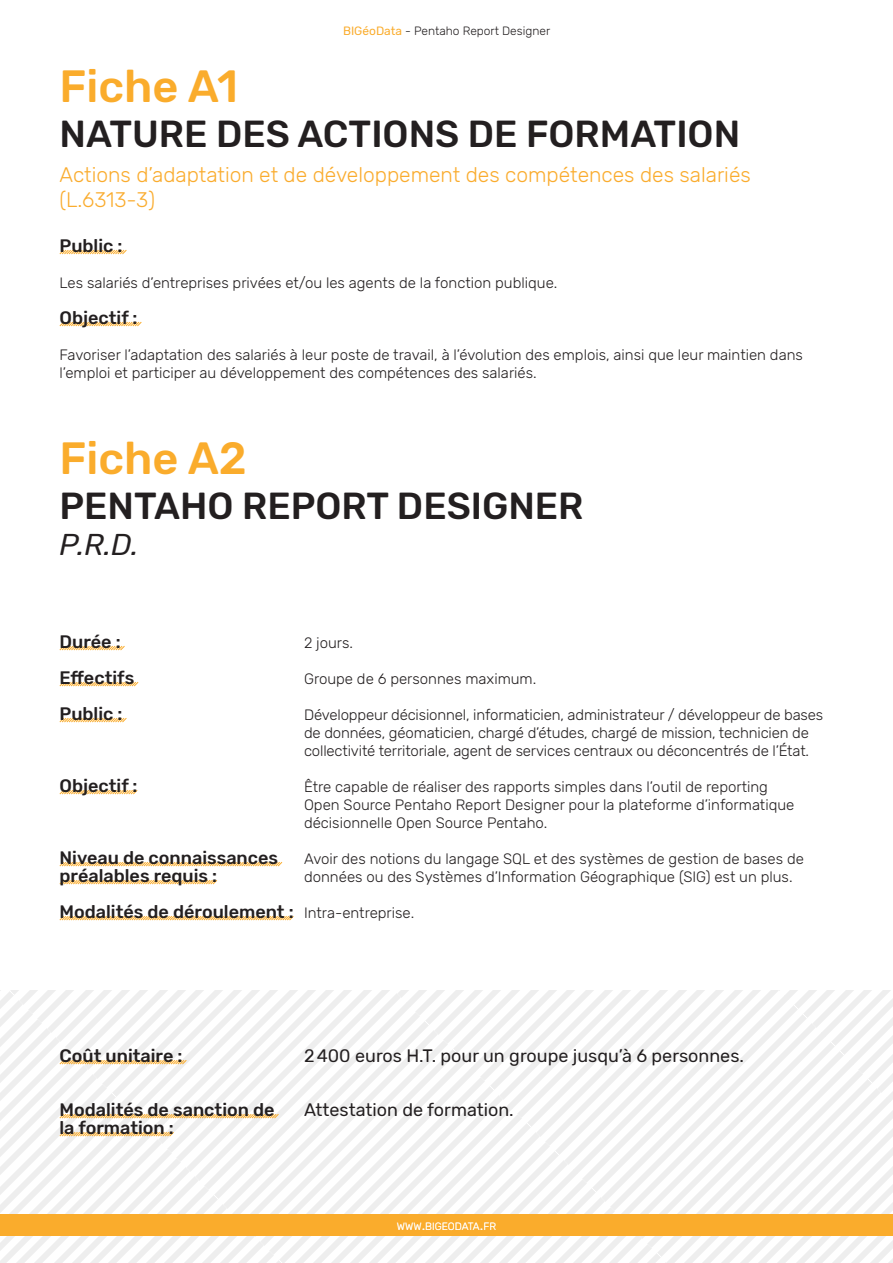
<style>
.page{position:relative;width:893px;height:1263px;background:#fff}
.page>*{position:absolute;margin:0;border:0;box-sizing:border-box;transform-origin:0 0}
.Fiche{font:500 45px "Rubik";color:#faac2c}
.Grand_Titre{font:500 37.5px "Rubik";color:#231f20}
.Grand_Titre-2{font:italic 30px "Rubik";color:#231f20}
.Actions{font:300 21px/25.2px "Rubik";color:#faac2e}
.Titre_surligné{font:500 18px/18px "Rubik";color:#231f20}
.t1{font:18px "Rubik";color:#231f20}
.Texte{font:300 15px/18px "Rubik";color:#231f20}
.t2{font:300 12px "Rubik";color:#231f20}
.Texte-2{font:300 10.5px "Rubik";color:#fff}
.s1{font-weight:400;color:#faac2c}
.s2{font-size:15px}
</style>
<div class="page">
<div style="left:0;top:990px;width:893px;height:273px;background:linear-gradient(to right,#f7f7f6,#f7f7f6)"></div>
<div style="left:0;top:1215px;width:893px;height:21px;background:#faac2c"></div>
<svg style="left:59px;top:249px;width:68px;height:6px"></svg>
<svg style="left:59px;top:321px;width:83px;height:6px"></svg>
<svg style="left:59px;top:646px;width:66px;height:5px"></svg>
<svg style="left:59px;top:682px;width:80px;height:5px"></svg>
<svg style="left:59px;top:718px;width:68px;height:5px"></svg>
<svg style="left:59px;top:790px;width:79px;height:5px"></svg>
<svg style="left:59px;top:862px;width:224px;height:5px"></svg>
<svg style="left:59px;top:880px;width:159px;height:5px"></svg>
<svg style="left:59px;top:916px;width:235px;height:5px"></svg>
<svg style="left:59px;top:1059px;width:128px;height:6px"></svg>
<svg style="left:59px;top:1113px;width:221px;height:6px"></svg>
<svg style="left:59px;top:1131px;width:116px;height:6px"></svg>
<p class="t2" style="left:343px;top:25px;width:209px"><span class="s1">BIGéoData</span> - Pentaho Report Designer</p>
<p class="Fiche" style="left:60px;top:60px;width:180px">Fiche A1</p>
<p class="Grand_Titre" style="left:60px;top:112px;width:682px">NATURE DES ACTIONS DE FORMATION</p>
<p class="Actions" style="left:60px;top:162px;width:693px">Actions d’adaptation et de développement des compétences des salariés (L.6313-3)</p>
<p class="Titre_surligné" style="left:60px;top:237px;width:65px">Public :</p>
<p class="Texte" style="left:60px;top:274px;width:499px">Les salariés d’entreprises privées et/ou les agents de la fonction publique.</p>
<p class="Titre_surligné" style="left:60px;top:309px;width:79px">Objectif :</p>
<p class="Texte" style="left:60px;top:346px;width:745px">Favoriser l’adaptation des salariés à leur poste de travail, à l’évolution des emplois, ainsi que leur maintien dans l’emploi et participer au développement des compétences des salariés.</p>
<p class="Fiche" style="left:60px;top:433px;width:189px">Fiche A2</p>
<p class="Grand_Titre" style="left:60px;top:485px;width:525px">PENTAHO REPORT DESIGNER</p>
<p class="Grand_Titre-2" style="left:60px;top:528px;width:81px">P.R.D.</p>
<p class="Titre_surligné" style="left:60px;top:633px;width:63px">Durée :</p>
<p class="Titre_surligné" style="left:60px;top:669px;width:76px">Effectifs</p>
<p class="Titre_surligné" style="left:60px;top:705px;width:65px">Public :</p>
<p class="Titre_surligné" style="left:60px;top:777px;width:79px">Objectif :</p>
<p class="Titre_surligné" style="left:60px;top:849px;width:220px">Niveau de connaissances préalables requis :</p>
<p class="Titre_surligné" style="left:60px;top:903px;width:236px">Modalités de déroulement :</p>
<p class="Texte" style="left:304px;top:634px;width:51px">2 jours.</p>
<p class="Texte" style="left:304px;top:670px;width:234px">Groupe de 6 personnes maximum.</p>
<p class="Texte" style="left:304px;top:706px;width:521px">Développeur décisionnel, informaticien, administrateur / développeur de bases de données, géomaticien, chargé d’études, chargé de mission, technicien de collectivité territoriale, agent de services centraux ou déconcentrés de l’État.</p>
<p class="Texte" style="left:304px;top:778px;width:492px">Être capable de réaliser des rapports simples dans l’outil de reporting<br>Open Source Pentaho Report Designer pour la plateforme d’informatique décisionnelle Open Source Pentaho.</p>
<p class="Texte" style="left:304px;top:850px;width:501px">Avoir des notions du langage SQL et des systèmes de gestion de bases de données ou des Systèmes d’Information Géographique (SIG) est un plus.</p>
<p class="Texte" style="left:304px;top:904px;width:112px">Intra-entreprise.</p>
<p class="Titre_surligné" style="left:60px;top:1047px;width:124px">Coût unitaire :</p>
<p class="Titre_surligné" style="left:60px;top:1101px;width:217px">Modalités de sanction de la formation :</p>
<p class="t1" style="left:304px;top:1046px;width:441px">2400 euros H.T. pour un groupe jusqu’à 6 personnes.</p>
<p class="t1" style="left:304px;top:1100px;width:211px">Attestation de formation.</p>
<p class="Texte-2" style="left:397px;top:1220px;width:101px">WWW<span class="s2">.</span>BIGEODATA<span class="s2">.</span>FR</p>
</div>
